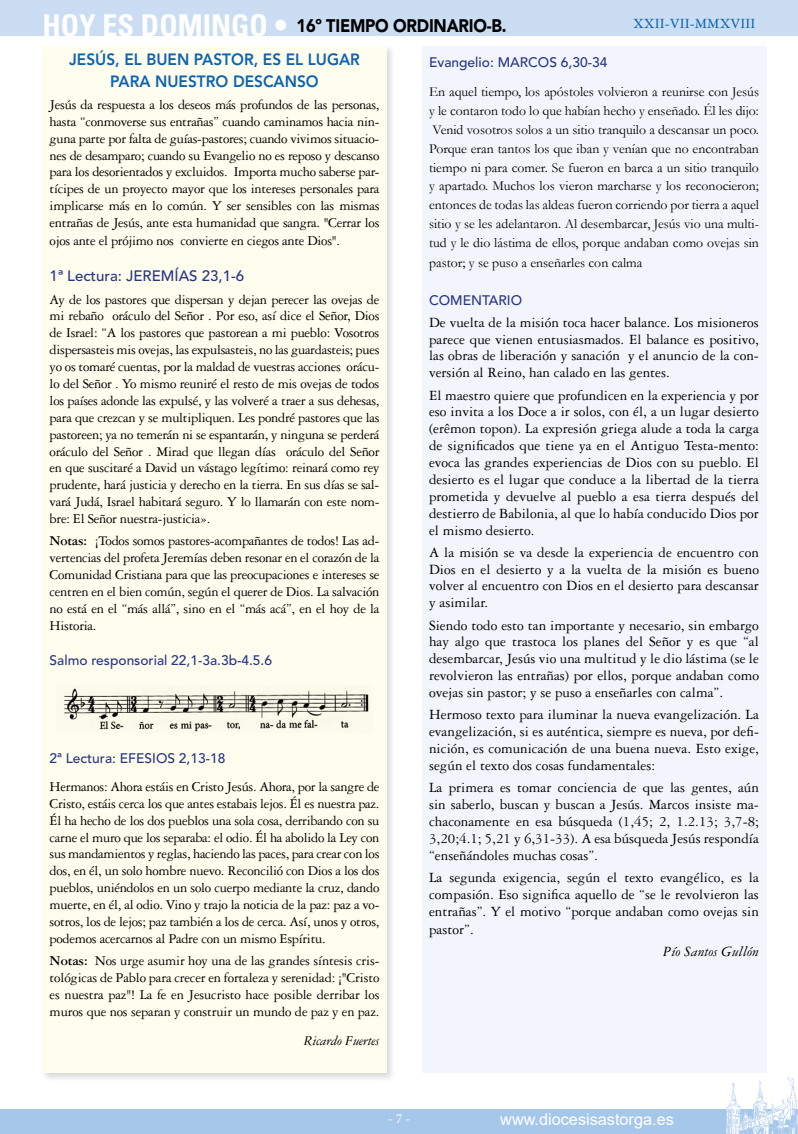
<style>
.page{position:relative;width:798px;height:1134px;background:#fff}
.page>*{position:absolute;margin:0;border:0;box-sizing:border-box;transform-origin:0 0}
.t1{font:900 18.12px "Avenir LT Std";letter-spacing:-.015em;color:#000;scale:.9 1}
.t2{font:800 16.25px/21.2px "Avenir LT Std";color:#0c64af;text-align:center;scale:.95 1}
.t3{font:16.25px "Arial";color:#fff}
.t4{font:15px/16.9px "Garamond 3 LT Std";color:#000;text-align:justify}
.t5{font:500 15px "Avenir LT Std";color:#283583}
.t6{font:15px "Garamond 3 LT Std";color:#0c64af}
.t7{font:italic 15px "Garamond 3 LT Std";color:#000}
.t8{font:14.38px/16.9px "Garamond 3 LT Std";letter-spacing:-.02em;color:#000;text-align:justify}
.t9{font:italic 14.38px "Garamond 3 LT Std";letter-spacing:-.01em;color:#000}
.t10{font:13.75px/18.8px "Garamond";color:#000;text-align:justify}
.t11{font:500 13.75px "Avenir LT Std";color:#283583}
.t12{font:13.75px "Minion Pro";color:#fff}
.s1{font-family:"Univers LT Std";font-weight:700;font-stretch:condensed;font-size:30px;color:#fff}
.s2{font-weight:700}
</style>
<div class="page">
<div style="left:0;top:1109px;width:797px;height:25px;background:#a5c7ea"></div>
<svg style="left:726px;top:1077px;width:72px;height:57px"></svg>
<div style="left:0;top:0;width:797px;height:35px;background:#cbddf3"></div>
<div style="left:40px;top:44px;width:356px;height:1038px;background:#000;opacity:.15"></div>
<div style="left:43px;top:46px;width:343px;height:1027px;background:#fffdee"></div>
<div style="left:422px;top:46px;width:343px;height:1027px;background:#f3f5fc"></div>
<img style="left:64px;top:688px;width:305px;height:44px">
<p class="t1" style="left:43px;top:15px;width:517px"><span class="s1">HOY ES DOMINGO •</span> 16º TIEMPO ORDINARIO-B.</p>
<p class="t11" style="left:429px;top:54px;width:180px">Evangelio: MARCOS 6,30-34</p>
<p class="t10" style="left:429px;top:82px;width:331px">En aquel tiempo, los apóstoles volvieron a reunirse con Jesús y le contaron todo lo que habían hecho y enseñado. Él les dijo:<br>Venid vosotros solos a un sitio tranquilo a descansar un poco.<br>Porque eran tantos los que iban y venían que no encontraban tiempo ni para comer. Se fueron en barca a un sitio tranquilo y apartado. Muchos los vieron marcharse y los reconocieron; entonces de todas las aldeas fueron corriendo por tierra a aquel sitio y se les adelantaron. Al desembarcar, Jesús vio una multi&shy;tud y le dio lástima de ellos, porque andaban como ovejas sin</p>
<p class="t10" style="left:429px;top:252px;width:215px">pastor; y se puso a enseñarles con calma</p>
<p class="t11" style="left:429px;top:292px;width:94px">COMENTARIO</p>
<p class="t4" style="left:429px;top:314px;width:331px">De vuelta de la misión toca hacer balance. Los misioneros parece que vienen entusiasmados. El balance es positivo, las obras de liberación y sanación y el anuncio de la con&shy;versión al Reino, han calado en las gentes.</p>
<p class="t4" style="left:429px;top:387px;width:331px">El maestro quiere que profundicen en la experiencia y por eso invita a los Doce a ir solos, con él, a un lugar desierto (erêmon topon). La expresión griega alude a toda la carga de significados que tiene ya en el Antiguo Testa-mento: evoca las grandes experiencias de Dios con su pueblo. El desierto es el lugar que conduce a la libertad de la tierra prometida y devuelve al pueblo a esa tierra después del destierro de Babilonia, al que lo había conducido Dios por el mismo desierto.</p>
<p class="t4" style="left:429px;top:544px;width:331px">A la misión se va desde la experiencia de encuentro con Dios en el desierto y a la vuelta de la misión es bueno volver al encuentro con Dios en el desierto para descansar y asimilar.</p>
<p class="t4" style="left:429px;top:617px;width:331px">Siendo todo esto tan importante y necesario, sin embargo hay algo que trastoca los planes del Señor y es que “al desembarcar, Jesús vio una multitud y le dio lástima (se le revolvieron las entrañas) por ellos, porque andaban como ovejas sin pastor; y se puso a enseñarles con calma”.</p>
<p class="t4" style="left:429px;top:706px;width:331px">Hermoso texto para iluminar la nueva evangelización. La evangelización, si es auténtica, siempre es nueva, por defi&shy;nición, es comunicación de una buena nueva. Esto exige, según el texto dos cosas fundamentales:</p>
<p class="t4" style="left:429px;top:779px;width:331px">La primera es tomar conciencia de que las gentes, aún sin saberlo, buscan y buscan a Jesús. Marcos insiste ma&shy;chaconamente en esa búsqueda (1,45; 2, 1.2.13; 3,7-8; 3,20;4.1; 5,21 y 6,31-33). A esa búsqueda Jesús respondía “enseñándoles muchas cosas”.</p>
<p class="t4" style="left:429px;top:869px;width:331px;line-height:17.2px">La segunda exigencia, según el texto evangélico, es la compasión. Eso significa aquello de “se le revolvieron las entrañas”. Y el motivo “porque andaban como ovejas sin pastor”.</p>
<p class="t7" style="left:662px;top:943px;width:97px">Pío Santos Gullón</p>
<p class="t6" style="left:632px;top:16px;width:124px">XXII-VII-MMXVIII</p>
<p class="t2" style="left:69px;top:49px;width:307px">JESÚS, EL BUEN PASTOR, ES EL LUGAR<br>PARA NUESTRO DESCANSO</p>
<p class="t8" style="left:50px;top:96px;width:331px">Jesús da respuesta a los deseos más profundos de las personas, hasta “conmoverse sus entrañas” cuando caminamos hacia nin&shy;guna parte por falta de guías-pastores; cuando vivimos situacio&shy;nes de desamparo; cuando su Evangelio no es reposo y descanso para los desorientados y excluidos. Importa mucho saberse par&shy;tícipes de un proyecto mayor que los intereses personales para implicarse más en lo común. Y ser sensibles con las mismas entrañas de Jesús, ante esta humanidad que sangra. "Cerrar los ojos ante el prójimo nos convierte en ciegos ante Dios".</p>
<p class="t5" style="left:50px;top:268px;width:196px">1ª Lectura: JEREMÍAS 23,1-6</p>
<p class="t8" style="left:50px;top:291px;width:331px">Ay de los pastores que dispersan y dejan perecer las ovejas de mi rebaño oráculo del Señor . Por eso, así dice el Señor, Dios de Israel: “A los pastores que pastorean a mi pueblo: Vosotros dispersasteis mis ovejas, las expulsasteis, no las guardasteis; pues yo os tomaré cuentas, por la maldad de vuestras acciones orácu&shy;lo del Señor . Yo mismo reuniré el resto de mis ovejas de todos los países adonde las expulsé, y las volveré a traer a sus dehesas, para que crezcan y se multipliquen. Les pondré pastores que las pastoreen; ya no temerán ni se espantarán, y ninguna se perderá oráculo del Señor . Mirad que llegan días oráculo del Señor en que suscitaré a David un vástago legítimo: reinará como rey prudente, hará justicia y derecho en la tierra. En sus días se sal&shy;vará Judá, Israel habitará seguro. Y lo llamarán con este nom&shy;bre: El Señor nuestra-justicia».</p>
<p class="t8" style="left:50px;top:532px;width:331px"><span class="s2">Notas:</span> ¡Todos somos pastores-acompañantes de todos! Las ad&shy;vertencias del profeta Jeremías deben resonar en el corazón de la Comunidad Cristiana para que las preocupaciones e intereses se centren en el bien común, según el querer de Dios. La salvación no está en el “más allá”, sino en el “más acá”, en el hoy de la Historia.</p>
<p class="t11" style="left:50px;top:652px;width:224px">Salmo responsorial 22,1-3a.3b-4.5.6</p>
<p class="t11" style="left:50px;top:751px;width:177px">2ª Lectura: EFESIOS 2,13-18</p>
<p class="t8" style="left:50px;top:778px;width:331px">Hermanos: Ahora estáis en Cristo Jesús. Ahora, por la sangre de Cristo, estáis cerca los que antes estabais lejos. Él es nuestra paz.<br>Él ha hecho de los dos pueblos una sola cosa, derribando con su carne el muro que los separaba: el odio. Él ha abolido la Ley con sus mandamientos y reglas, haciendo las paces, para crear con los dos, en él, un solo hombre nuevo. Reconcilió con Dios a los dos pueblos, uniéndolos en un solo cuerpo mediante la cruz, dando muerte, en él, al odio. Vino y trajo la noticia de la paz: paz a vo&shy;sotros, los de lejos; paz también a los de cerca. Así, unos y otros, podemos acercarnos al Padre con un mismo Espíritu.</p>
<p class="t8" style="left:50px;top:952px;width:331px"><span class="s2">Notas:</span> Nos urge asumir hoy una de las grandes síntesis cris&shy;tológicas de Pablo para crecer en fortaleza y serenidad: ¡"Cristo es nuestra paz"! La fe en Jesucristo hace posible derribar los muros que nos separan y construir un mundo de paz y en paz.</p>
<p class="t9" style="left:304px;top:1033px;width:77px">Ricardo Fuertes</p>
<p class="t12" style="left:387px;top:1109px;width:24px">- 7 -</p>
<p class="t3" style="left:500px;top:1108px;width:175px">www.diocesisastorga.es</p>
</div>
